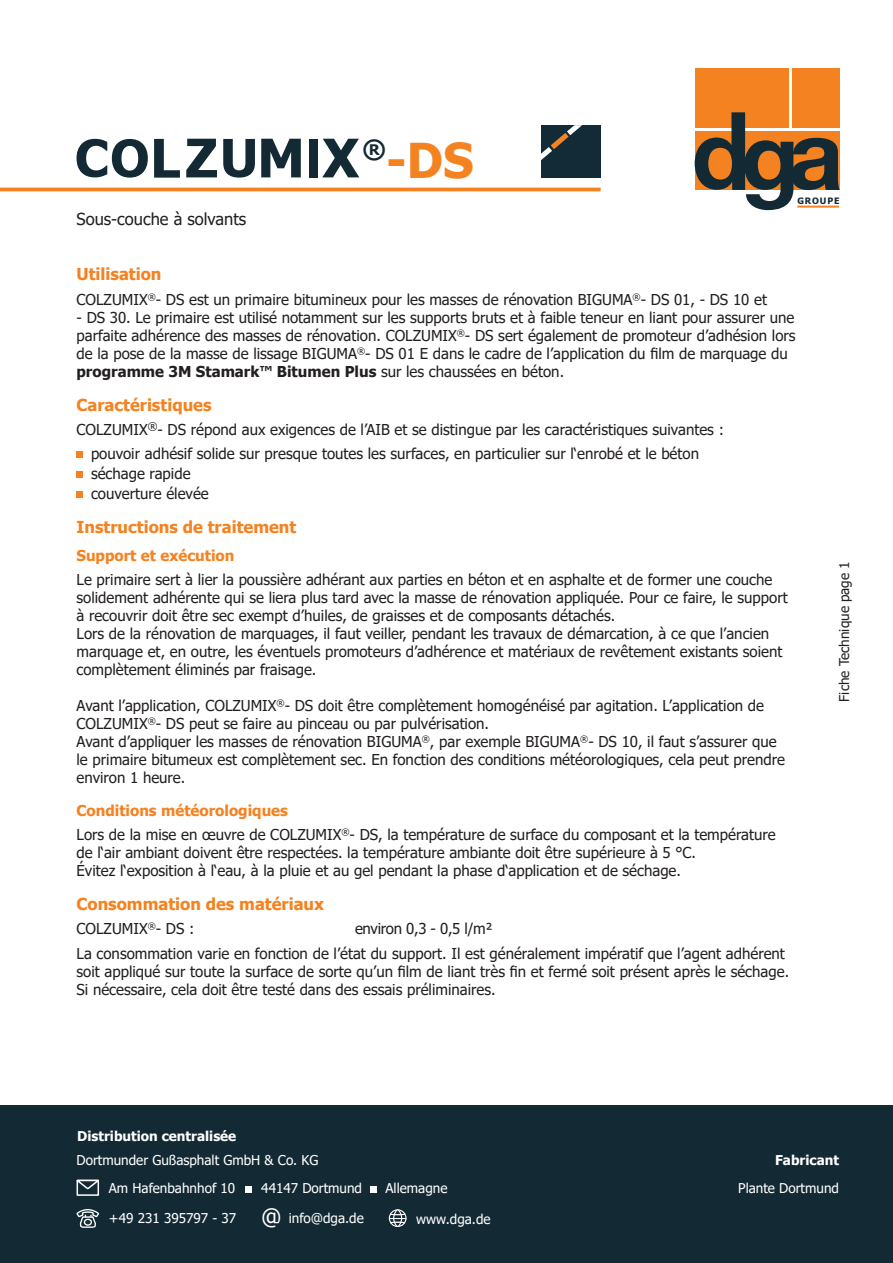
<style>
.page{position:relative;width:893px;height:1263px;background:#fff}
.page>*{position:absolute;margin:0;border:0;box-sizing:border-box;transform-origin:0 0}
.t1{font:700 48px "Tahoma";color:#f58220}
.t2{font:700 25.35px "Tahoma";color:#132a35}
.t3{font:700 16.5px "Tahoma";color:#f58220}
.t4{font:16.5px "Tahoma";color:#231f20}
.t5{font:15px/18px "Tahoma";color:#231f20}
.t6{font:700 15px "Tahoma";color:#f58220}
.t7{font:13.5px/28.2px "Tahoma";color:#fff}
.t8{font:700 13.5px "Tahoma";color:#fff}
.t9{font:13.5px "Tahoma";color:#231f20}
.t10{font:700 8.85px "Tahoma";letter-spacing:.1em;color:#132a35}
.s1{font-weight:700}
.s2{font-weight:700;color:#f58220}
.s3{font-size:22.5px}
</style>
<div class="page">
<hr style="left:0;top:188px;width:601px;height:3px;background:#f58220">
<div style="left:541px;top:125px;width:60px;height:52px;background:#132b36"></div>
<svg style="left:541px;top:125px;width:41px;height:35px"></svg>
<div style="left:77px;top:451px;width:6px;height:7px;background:#f58220"></div>
<div style="left:77px;top:471px;width:6px;height:7px;background:#f58220"></div>
<div style="left:77px;top:491px;width:6px;height:7px;background:#f58220"></div>
<div style="left:0;top:1106px;width:893px;height:157px;background:#132a35"></div>
<svg style="left:77px;top:1180px;width:22px;height:16px"></svg>
<div style="left:245px;top:1186px;width:6px;height:7px;background:#fff"></div>
<svg style="left:77px;top:1209px;width:22px;height:19px"></svg>
<div style="left:371px;top:1186px;width:6px;height:7px;background:#fff"></div>
<div style="left:389px;top:1209px;width:17px;height:18px;border:1px solid #fff;border-radius:50%"></div>
<div style="left:393px;top:1209px;width:9px;height:18px;border:1px solid #fff;border-radius:50%"></div>
<svg style="left:389px;top:1212px;width:17px;height:12px"></svg>
<div style="left:695px;top:68px;width:93px;height:59px;background:#f58220"></div>
<div style="left:793px;top:68px;width:47px;height:59px;background:#f58220"></div>
<svg style="left:695px;top:112px;width:145px;height:98px"></svg>
<svg style="left:223px;top:139px;width:32px;height:39px"></svg>
<svg style="left:261px;top:139px;width:40px;height:38px"></svg>
<svg style="left:77px;top:139px;width:71px;height:39px"></svg>
<svg style="left:154px;top:139px;width:26px;height:39px"></svg>
<svg style="left:186px;top:139px;width:31px;height:38px"></svg>
<div style="left:309px;top:139px;width:8px;height:39px;background:#132a35"></div>
<svg style="left:322px;top:139px;width:37px;height:38px"></svg>
<p class="t4" style="left:77px;top:208px;width:171px">Sous-couche à solvants</p>
<h2 class="t2" style="left:363px;top:132px;width:25px">®</h2>
<h1 class="t1" style="left:386px;top:126px;width:89px">-DS</h1>
<p class="t10" style="left:797px;top:195px;width:44px">GROUPE</p>
<p class="t3" style="left:77px;top:263px;width:86px">Utilisation</p>
<p class="t5" style="left:77px;top:291px;width:692px">COLZUMIX<sup>®</sup>- DS est un primaire bitumineux pour les masses de rénovation BIGUMA<sup>®</sup>- DS 01, - DS 10 et</p>
<p class="t5" style="left:77px;top:309px;width:721px">- DS 30. Le primaire est utilisé notamment sur les supports bruts et à faible teneur en liant pour assurer une parfaite adhérence des masses de rénovation. COLZUMIX<sup>®</sup>- DS sert également de promoteur d’adhésion lors de la pose de la masse de lissage BIGUMA<sup>®</sup>- DS 01 E dans le cadre de l’application du film de marquage du <span class="s1">programme 3M Stamark™ Bitumen Plus</span> sur les chaussées en béton.</p>
<p class="t3" style="left:77px;top:393px;width:137px">Caractéristiques</p>
<p class="t5" style="left:91px;top:418px;width:634px;line-height:24.2px;text-indent:-14px">COLZUMIX<sup>®</sup>- DS répond aux exigences de l’AIB et se distingue par les caractéristiques suivantes : pouvoir adhésif solide sur presque toutes les surfaces, en particulier sur l‘enrobé et le béton</p>
<p class="t5" style="left:91px;top:464px;width:119px;line-height:20px">séchage rapide couverture élevée</p>
<p class="t3" style="left:77px;top:515px;width:221px">Instructions de traitement</p>
<p class="t6" style="left:77px;top:545px;width:159px">Support et exécution</p>
<p class="t5" style="left:77px;top:572px;width:713px">Le primaire sert à lier la poussière adhérant aux parties en béton et en asphalte et de former une couche solidement adhérente qui se liera plus tard avec la masse de rénovation appliquée. Pour ce faire, le support à recouvrir doit être sec exempt d’huiles, de graisses et de composants détachés.<br>Lors de la rénovation de marquages, il faut veiller, pendant les travaux de démarcation, à ce que l’ancien marquage et, en outre, les éventuels promoteurs d’adhérence et matériaux de revêtement existants soient complètement éliminés par fraisage.</p>
<p class="t5" style="left:77px;top:698px;width:710px">Avant l’application, COLZUMIX<sup>®</sup>- DS doit être complètement homogénéisé par agitation. L’application de COLZUMIX<sup>®</sup>- DS peut se faire au pinceau ou par pulvérisation.<br>Avant d’appliquer les masses de rénovation BIGUMA<sup>®</sup>, par exemple BIGUMA<sup>®</sup>- DS 10, il faut s’assurer que le primaire bitumeux est complètement sec. En fonction des conditions météorologiques, cela peut prendre environ 1 heure.</p>
<p class="t5" style="left:77px;top:799px;width:701px;line-height:24.3px"><span class="s2">Conditions météorologiques<br></span>Lors de la mise en œuvre de COLZUMIX<sup>®</sup>- DS, la température de surface du composant et la température</p>
<p class="t5" style="left:77px;top:845px;width:621px">de l‘air ambiant doivent être respectées. la température ambiante doit être supérieure à 5 °C.<br>Évitez l‘exposition à l‘eau, à la pluie et au gel pendant la phase d‘application et de séchage.</p>
<p class="t3" style="left:77px;top:893px;width:249px">Consommation des matériaux</p>
<p class="t5" style="left:77px;top:921px;width:119px">COLZUMIX<sup>®</sup>- DS :</p>
<p class="t5" style="left:77px;top:918px;width:710px;line-height:24.3px;text-indent:279px">environ 0,3 - 0,5 l/m²<br>La consommation varie en fonction de l’état du support. Il est généralement impératif que l’agent adhérent</p>
<p class="t5" style="left:77px;top:963px;width:714px">soit appliqué sur toute la surface de sorte qu’un film de liant très fin et fermé soit présent après le séchage.<br>Si nécessaire, cela doit être testé dans des essais préliminaires.</p>
<p class="t9" style="left:835px;top:702px;width:142px;rotate:-90deg">Fiche Technique page 1</p>
<p class="t8" style="left:77px;top:1127px;width:161px">Distribution centralisée</p>
<p class="t7" style="left:109px;top:1146px;width:211px;text-indent:-32px">Dortmunder Gußasphalt GmbH &amp; Co. KG<br>Am Hafenbahnhof 10</p>
<p class="t7" style="left:385px;top:1175px;width:63px">Allemagne</p>
<p class="t7" style="left:261px;top:1175px;width:102px">44147 Dortmund</p>
<p class="t7" style="left:109px;top:1205px;width:256px">+49 231 395797 - 37 <span class="s3">@</span> info@dga.de</p>
<p class="t7" style="left:416px;top:1205px;width:76px">www.dga.de</p>
<p class="t8" style="left:775px;top:1150px;width:65px">Fabricant</p>
<p class="t7" style="left:738px;top:1175px;width:102px">Plante Dortmund</p>
</div>
